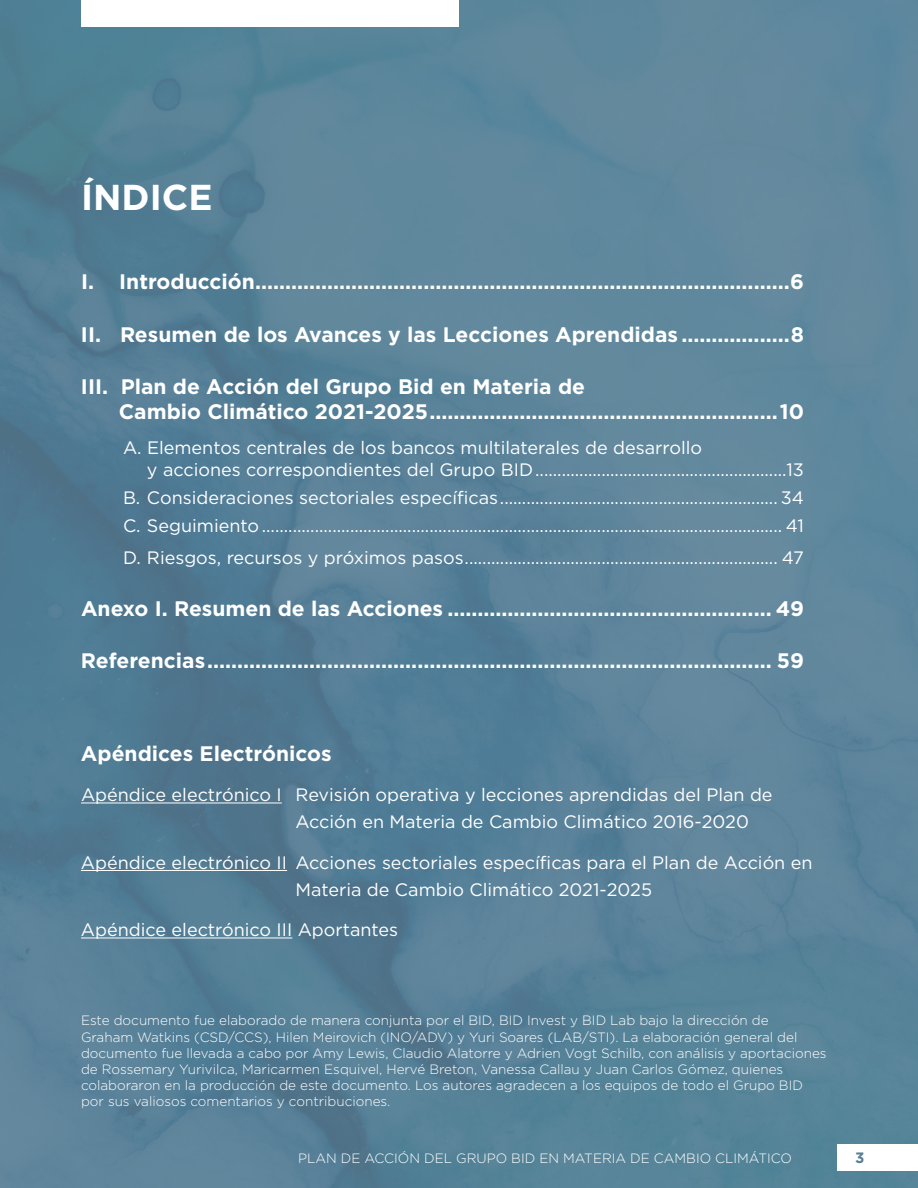
<style>
.page{position:relative;width:918px;height:1188px;background:#577e95}
.page>*{position:absolute;margin:0;border:0;box-sizing:border-box;transform-origin:0 0}
.t1{font:700 36px "Gotham";color:#fff}
.t2{font:700 21px/25.2px "Gotham";color:#fff}
.t3{font:18px/27px "Gotham";color:#fff}
.t4{font:700 15px "Gotham";color:#577e95}
.t5{font:300 13.5px/16.2px "Gotham";color:#fff}
</style>
<div class="page">
<div style="left:81px;top:0;width:378px;height:27px;background:#fff"></div>
<hr style="left:81px;top:803px;width:201px;height:1px;background:#fff">
<hr style="left:81px;top:870px;width:206px;height:1px;background:#fff">
<hr style="left:81px;top:938px;width:211px;height:1px;background:#fff">
<div style="left:838px;top:1144px;width:80px;height:28px;background:#fff"></div>
<p class="t1" style="left:81px;top:174px;width:133px">ÍNDICE</p>
<p class="t2" style="left:81px;top:269px;width:725px">I. Introducción.........................................................................................6</p>
<p class="t2" style="left:81px;top:321px;width:725px">II. Resumen de los Avances y las Lecciones Aprendidas ..................8</p>
<p class="t2" style="left:119px;top:374px;width:687px;text-indent:-38px">III. Plan de Acción del Grupo Bid en Materia de<br>Cambio Climático 2021-2025..........................................................10</p>
<p class="t3" style="left:147px;top:437px;width:659px;line-height:21.6px;text-indent:-24px">A. Elementos centrales de los bancos multilaterales de desarrollo<br>y acciones correspondientes del Grupo BID.........................................................13</p>
<p class="t3" style="left:123px;top:484px;width:683px">B. Consideraciones sectoriales específicas............................................................... 34</p>
<p class="t3" style="left:123px;top:512px;width:683px">C. Seguimiento...................................................................................................................... 41</p>
<p class="t3" style="left:123px;top:543px;width:683px">D. Riesgos, recursos y próximos pasos....................................................................... 47</p>
<p class="t2" style="left:81px;top:596px;width:725px">Anexo I. Resumen de las Acciones ...................................................... 49</p>
<p class="t2" style="left:81px;top:648px;width:725px">Referencias.............................................................................................. 59</p>
<p class="t2" style="left:81px;top:741px;width:252px">Apéndices Electrónicos</p>
<p class="t3" style="left:296px;top:781px;width:479px;text-indent:-214px">Apéndice electrónico I Revisión operativa y lecciones aprendidas del Plan de<br>Acción en Materia de Cambio Climático 2016-2020</p>
<p class="t3" style="left:296px;top:848px;width:519px;text-indent:-215px">Apéndice electrónico II Acciones sectoriales específicas para el Plan de Acción en<br>Materia de Cambio Climático 2021-2025</p>
<p class="t3" style="left:81px;top:916px;width:319px">Apéndice electrónico III Aportantes</p>
<p class="t5" style="left:81px;top:1012px;width:747px">Este documento fue elaborado de manera conjunta por el BID, BID Invest y BID Lab bajo la dirección de<br>Graham Watkins (CSD/CCS), Hilen Meirovich (INO/ADV) y Yuri Soares (LAB/STI). La elaboración general del documento fue llevada a cabo por Amy Lewis, Claudio Alatorre y Adrien Vogt Schilb, con análisis y aportaciones de Rossemary Yurivilca, Maricarmen Esquivel, Hervé Breton, Vanessa Callau y Juan Carlos Gómez, quienes colaboraron en la producción de este documento. Los autores agradecen a los equipos de todo el Grupo BID por sus valiosos comentarios y contribuciones.</p>
<p class="t5" style="left:298px;top:1150px;width:495px">PLAN DE ACCIÓN DEL GRUPO BID EN MATERIA DE CAMBIO CLIMÁTICO</p>
<p class="t4" style="left:855px;top:1148px;width:11px">3</p>
</div>
